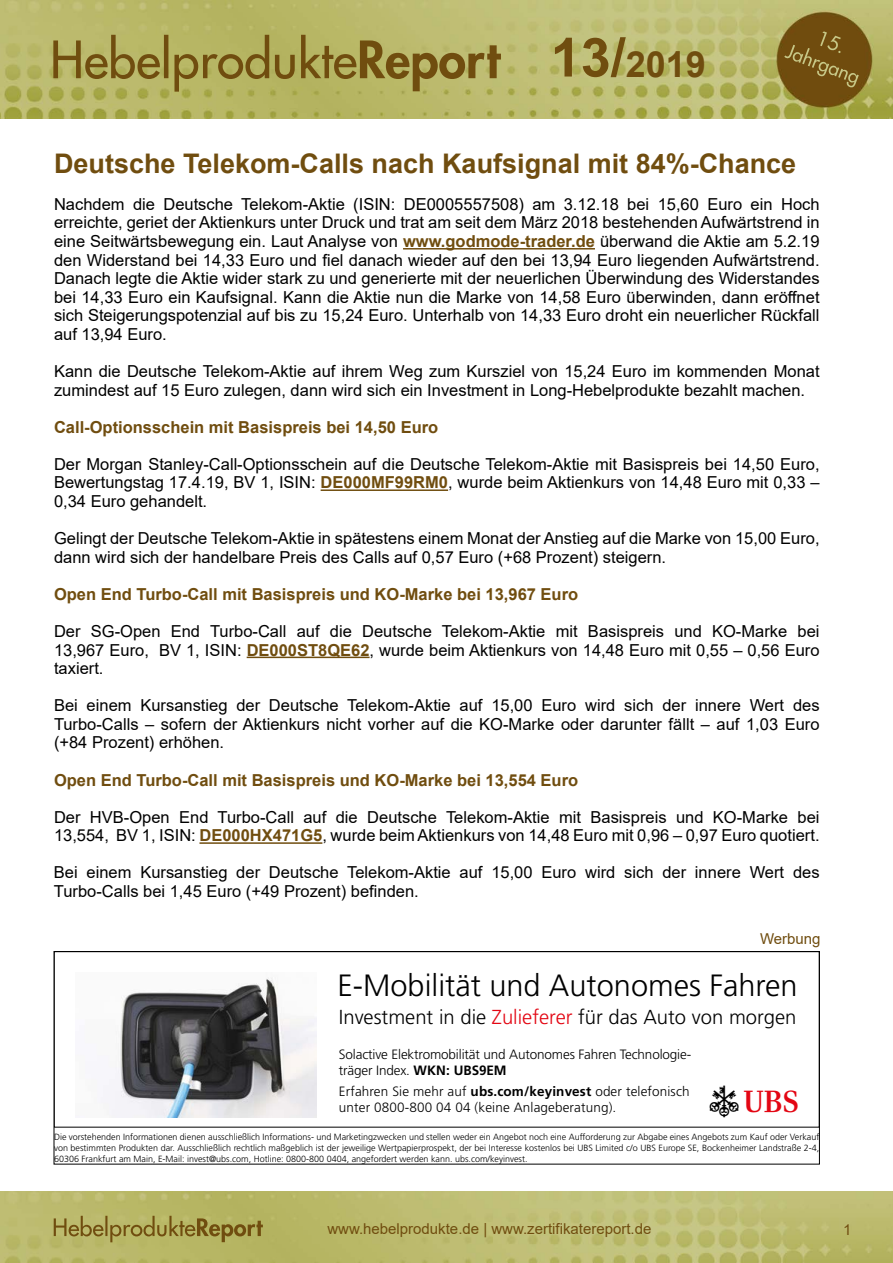
<style>
.page{position:relative;width:893px;height:1263px;background:#fff}
.page>*{position:absolute;margin:0;border:0;box-sizing:border-box;transform-origin:0 0}
.t1{font:700 36px "Arial";color:#704d0f}
.t2{font:31.8px "UB Ssemiextra";color:#000}
.t3{font:300 30.75px "Frutiger LT Std";color:#000}
.t4{font:700 27px "Arial";color:#704d0f}
.t5{font:300 20.25px "Frutiger LT Std";color:#000}
.t6{font:16.5px/18.6px "Arial";color:#000;text-align:justify}
.t7{font:700 16.5px "Arial";color:#704d0f}
.t8{font:15px "Arial";color:#704d0f}
.t9{font:300 13.5px/16.2px "Frutiger LT Std";letter-spacing:.01em;color:#000}
.t10{font:300 13.5px/16.2px "Frutiger LT Std";letter-spacing:-.01em;color:#000}
.t11{font:300 9px/10.8px "Frutiger LT Std";color:#000;text-align:justify}
.s1{font-size:54px}
.s2{font-weight:700;color:#704d0f}
.s3{color:#e30613}
.s4{font-weight:700}
.s5{font-size:21.9px;color:#e30613}
</style>
<div class="page">
<img style="left:0;top:1192px;width:893px;height:71px">
<img style="left:0;top:0;width:893px;height:119px">
<hr style="left:403px;top:248px;width:192px;height:2px;background:#704d0f">
<hr style="left:321px;top:489px;width:127px;height:2px;background:#704d0f">
<hr style="left:247px;top:657px;width:123px;height:1px;background:#704d0f">
<hr style="left:199px;top:842px;width:123px;height:2px;background:#704d0f">
<img style="left:101px;top:977px;width:215px;height:140px">
<div style="left:54px;top:951px;width:766px;height:213px;border:1px solid #000"></div>
<h1 class="t1" style="left:551px;top:39px;width:157px"><span class="s1">13/</span>2019</h1>
<h3 class="t4" style="left:54px;top:144px;width:744px">Deutsche Telekom-Calls nach Kaufsignal mit 84%-Chance</h3>
<p class="t6" style="left:54px;top:195px;width:767px">Nachdem die Deutsche Telekom-Aktie (ISIN: DE0005557508) am 3.12.18 bei 15,60 Euro ein Hoch erreichte, geriet der Aktienkurs unter Druck und trat am seit dem März 2018 bestehenden Aufwärtstrend in eine Seitwärtsbewegung ein. Laut Analyse von <span class="s2">www.godmode-trader.de</span> überwand die Aktie am 5.2.19 den Widerstand bei 14,33 Euro und fiel danach wieder auf den bei 13,94 Euro liegenden Aufwärtstrend.<br>Danach legte die Aktie wider stark zu und generierte mit der neuerlichen Überwindung des Widerstandes bei 14,33 Euro ein Kaufsignal. Kann die Aktie nun die Marke von 14,58 Euro überwinden, dann eröffnet sich Steigerungspotenzial auf bis zu 15,24 Euro. Unterhalb von 14,33 Euro droht ein neuerlicher Rückfall auf 13,94 Euro.</p>
<p class="t6" style="left:54px;top:362px;width:767px">Kann die Deutsche Telekom-Aktie auf ihrem Weg zum Kursziel von 15,24 Euro im kommenden Monat zumindest auf 15 Euro zulegen, dann wird sich ein Investment in Long-Hebelprodukte bezahlt machen.</p>
<p class="t7" style="left:54px;top:415px;width:386px">Call-Optionsschein mit Basispreis bei 14,50 Euro</p>
<p class="t6" style="left:54px;top:455px;width:767px">Der Morgan Stanley-Call-Optionsschein auf die Deutsche Telekom-Aktie mit Basispreis bei 14,50 Euro, Bewertungstag 17.4.19, BV 1, ISIN: <span class="s2">DE000MF99RM0</span>, wurde beim Aktienkurs von 14,48 Euro mit 0,33 – 0,34 Euro gehandelt.</p>
<p class="t6" style="left:54px;top:529px;width:767px">Gelingt der Deutsche Telekom-Aktie in spätestens einem Monat der Anstieg auf die Marke von 15,00 Euro, dann wird sich der handelbare Preis des Calls auf 0,57 Euro (+68 Prozent) steigern.</p>
<p class="t7" style="left:54px;top:582px;width:526px">Open End Turbo-Call mit Basispreis und KO-Marke bei 13,967 Euro</p>
<p class="t6" style="left:54px;top:622px;width:767px">Der SG-Open End Turbo-Call auf die Deutsche Telekom-Aktie mit Basispreis und KO-Marke bei 13,967 Euro, BV 1, ISIN: <span class="s2">DE000ST8QE62</span>, wurde beim Aktienkurs von 14,48 Euro mit 0,55 – 0,56 Euro taxiert.</p>
<p class="t6" style="left:54px;top:696px;width:767px">Bei einem Kursanstieg der Deutsche Telekom-Aktie auf 15,00 Euro wird sich der innere Wert des Turbo-Calls – sofern der Aktienkurs nicht vorher auf die KO-Marke oder darunter fällt – auf 1,03 Euro (+84 Prozent) erhöhen.</p>
<p class="t7" style="left:54px;top:768px;width:526px">Open End Turbo-Call mit Basispreis und KO-Marke bei 13,554 Euro</p>
<p class="t6" style="left:54px;top:807px;width:767px">Der HVB-Open End Turbo-Call auf die Deutsche Telekom-Aktie mit Basispreis und KO-Marke bei<br>13,554, BV 1, ISIN: <span class="s2">DE000HX471G5</span>, wurde beim Aktienkurs von 14,48 Euro mit 0,96 – 0,97 Euro quotiert.</p>
<p class="t6" style="left:54px;top:863px;width:767px">Bei einem Kursanstieg der Deutsche Telekom-Aktie auf 15,00 Euro wird sich der innere Wert des<br>Turbo-Calls bei 1,45 Euro (+49 Prozent) befinden.</p>
<p class="t8" style="left:760px;top:929px;width:62px">Werbung</p>
<h3 class="t3" style="left:338px;top:968px;width:462px">E-Mobilität und Autonomes Fahren</h3>
<p class="t5" style="left:339px;top:1006px;width:459px">Investment in die <span class="s3">Zulieferer</span> für das Auto von morgen</p>
<p class="t10" style="left:339px;top:1046px;width:354px">Solactive Elektromobilität und Autonomes Fahren Technologie&shy;träger Index. <span class="s4">WKN: UBS9EM</span></p>
<p class="t9" style="left:339px;top:1083px;width:352px">Erfahren Sie mehr auf <span class="s4">ubs.com/keyinvest</span> oder telefonisch unter 0800-800 04 04 (keine Anlageberatung).</p>
<h2 class="t2" style="left:710px;top:1085px;width:89px">a<span class="s5">b</span></h2>
<p class="t11" style="left:54px;top:1132px;width:767px">Die vorstehenden Informationen dienen ausschließlich Informations- und Marketingzwecken und stellen weder ein Angebot noch eine Aufforderung zur Abgabe eines Angebots zum Kauf oder Verkauf von bestimmten Produkten dar. Ausschließlich rechtlich maßgeblich ist der jeweilige Wertpapierprospekt, der bei Interesse kostenlos bei UBS Limited c/o UBS Europe SE, Bockenheimer Landstraße 2-4, 60306 Frankfurt am Main, E-Mail: invest@ubs.com, Hotline: 0800-800 0404, angefordert werden kann. ubs.com/keyinvest.</p>
<p class="t8" style="left:327px;top:1218px;width:326px">www.hebelprodukte.de | www.zertifikatereport.de</p>
<p class="t8" style="left:843px;top:1219px;width:10px">1</p>
</div>
